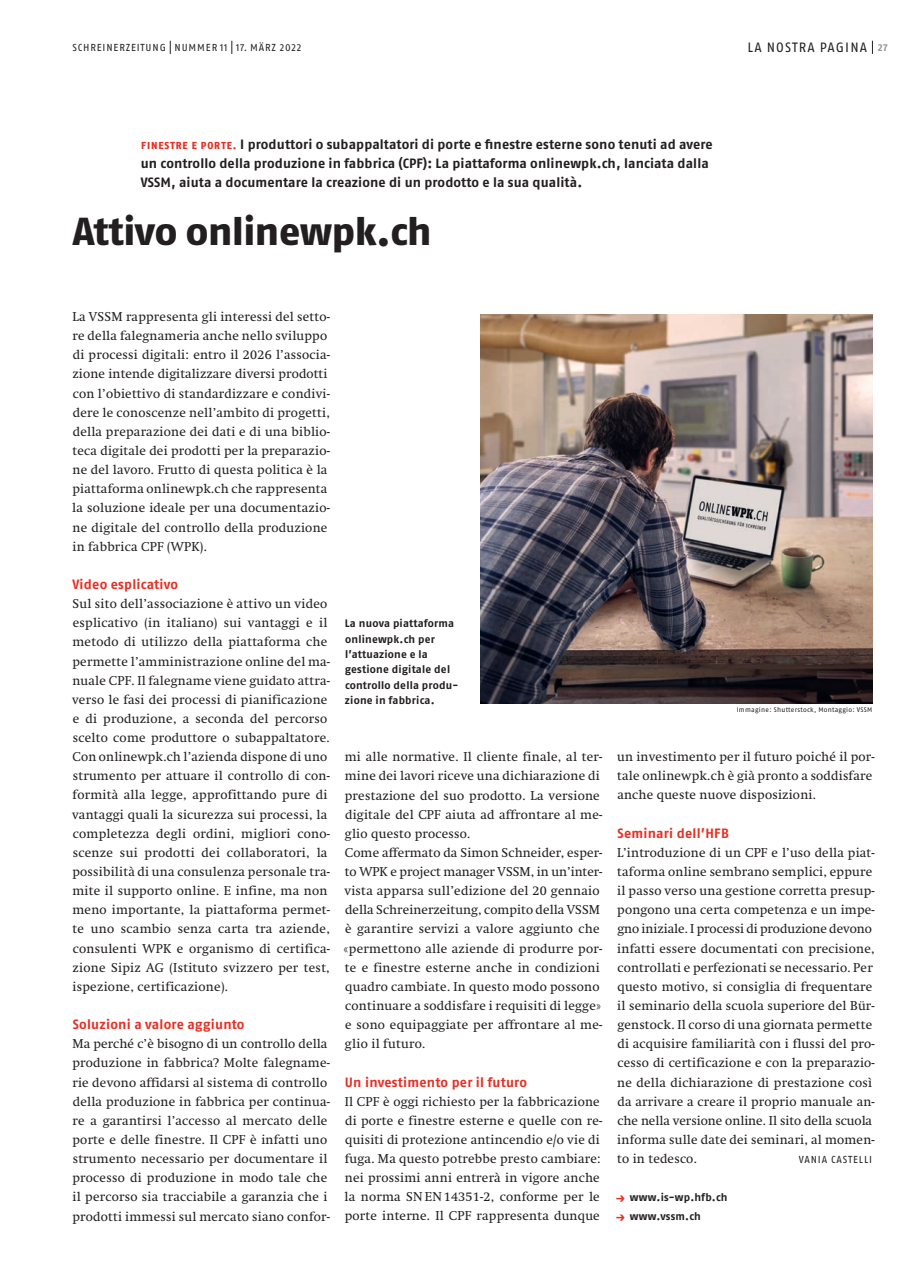
<style>
.page{position:relative;width:915px;height:1263px;background:#fff}
.page>*{position:absolute;margin:0;border:0;box-sizing:border-box;transform-origin:0 0}
.t1{font:800 39px "Fago OT";letter-spacing:-.015em;color:#231f20}
.t2{font:700 13.5px/19.2px "Fago OT";letter-spacing:.01em;color:#231f20}
.t3{font:700 13.5px "Fago OT";letter-spacing:.02em;color:#e53025}
.t4{font:13.5px "Fago OT";letter-spacing:.085em;color:#231f20}
.t5{font:12.75px/19.2px "Swift";letter-spacing:.02em;color:#231f20}
.t6{font:700 10.8px/15.3px "Fago OT";letter-spacing:.02em;color:#231f20}
.t7{font:10.2px "Fago OT";letter-spacing:.085em;color:#231f20}
.t8{font:6.75px "Fago OT";letter-spacing:.04em;color:#231f20}
.s1{font-weight:700;font-size:10.2px;color:#939598}
.s2{font-weight:800;font-size:10.2px;color:#e53025}
.s3{font-size:12px;color:#e53025}
</style>
<div class="page">
<svg style="left:871px;top:41px;width:1px;height:13px"></svg>
<svg style="left:170px;top:41px;width:1px;height:13px"></svg>
<svg style="left:231px;top:41px;width:1px;height:13px"></svg>
<img style="left:480px;top:315px;width:392px;height:389px">
<p class="t7" style="left:72px;top:41px;width:230px">SCHREINERZEITUNG NUMMER 11 17. März 2022</p>
<p class="t4" style="left:747px;top:39px;width:142px">LA NOSTRA PAGINA <span class="s1">27</span></p>
<p class="t2" style="left:141px;top:134px;width:573px"><span class="s2">FINESTRE E PORTE.</span> I produttori o subappaltatori di porte e finestre esterne sono tenuti ad avere un controllo della produzione in fabbrica (CPF): La piattaforma onlinewpk.ch, lanciata dalla<br>VSSM, aiuta a documentare la creazione di un prodotto e la sua qualità.</p>
<h1 class="t1" style="left:72px;top:207px;width:360px">Attivo onlinewpk.ch</h1>
<p class="t5" style="left:72px;top:307px;width:259px">La VSSM rappresenta gli interessi del setto&shy;re della falegnameria anche nello sviluppo di processi digitali: entro il 2026 l’associa&shy;zione intende digitalizzare diversi prodotti con l’obiettivo di standardizzare e condivi&shy;dere le conoscenze nell’ambito di progetti, della preparazione dei dati e di una biblio&shy;teca digitale dei prodotti per la preparazio&shy;ne del lavoro. Frutto di questa politica è la piattaforma onlinewpk.ch che rappresenta la soluzione ideale per una documentazio&shy;ne digitale del controllo della produzione in fabbrica CPF (WPK).</p>
<p class="t3" style="left:73px;top:576px;width:107px">Video esplicativo</p>
<p class="t5" style="left:72px;top:594px;width:259px">Sul sito dell’associazione è attivo un video esplicativo (in italiano) sui vantaggi e il metodo di utilizzo della piattaforma che permette l’amministrazione online del ma&shy;nuale CPF. Il falegname viene guidato attra&shy;verso le fasi dei processi di pianificazione e di produzione, a seconda del percorso scelto come produttore o subappaltatore.<br>Con onlinewpk.ch l’azienda dispone di uno strumento per attuare il controllo di con&shy;formità alla legge, approfittando pure di vantaggi quali la sicurezza sui processi, la completezza degli ordini, migliori cono&shy;scenze sui prodotti dei collaboratori, la possibilità di una consulenza personale tra&shy;mite il supporto online. E infine, ma non meno importante, la piattaforma permet&shy;te uno scambio senza carta tra aziende, consulenti WPK e organismo di certifica&shy;zione Sipiz AG (Istituto svizzero per test, ispezione, certificazione).</p>
<p class="t3" style="left:73px;top:1016px;width:173px">Soluzioni a valore aggiunto</p>
<p class="t5" style="left:72px;top:1034px;width:259px">Ma perché c’è bisogno di un controllo della produzione in fabbrica? Molte falegname&shy;rie devono affidarsi al sistema di controllo della produzione in fabbrica per continua&shy;re a garantirsi l’accesso al mercato delle porte e delle finestre. Il CPF è infatti uno strumento necessario per documentare il processo di produzione in modo tale che il percorso sia tracciabile a garanzia che i prodotti immessi sul mercato siano confor-</p>
<p class="t6" style="left:345px;top:616px;width:115px">La nuova piattaforma onlinewpk.ch per l’attuazione e la gestione digitale del controllo della produ&shy;zione in fabbrica.</p>
<p class="t8" style="left:736px;top:706px;width:137px">Immagine: Shutterstock, Montaggio: VSSM</p>
<p class="t5" style="left:343px;top:747px;width:260px">mi alle normative. Il cliente finale, al ter&shy;mine dei lavori riceve una dichiarazione di prestazione del suo prodotto. La versione digitale del CPF aiuta ad affrontare al me&shy;glio questo processo.<br>Come affermato da Simon Schneider, esper&shy;to WPK e project manager VSSM, in un’inter&shy;vista apparsa sull’edizione del 20 gennaio della Schreinerzeitung, compito della VSSM è garantire servizi a valore aggiunto che «permettono alle aziende di produrre por&shy;te e finestre esterne anche in condizioni quadro cambiate. In questo modo possono continuare a soddisfare i requisiti di legge» e sono equipaggiate per affrontare al me&shy;glio il futuro.</p>
<p class="t3" style="left:345px;top:1074px;width:184px">Un investimento per il futuro</p>
<p class="t5" style="left:344px;top:1092px;width:259px">Il CPF è oggi richiesto per la fabbricazione di porte e finestre esterne e quelle con re&shy;quisiti di protezione antincendio e/o vie di fuga. Ma questo potrebbe presto cambiare: nei prossimi anni entrerà in vigore anche la norma SN EN 14351-2, conforme per le porte interne. Il CPF rappresenta dunque</p>
<p class="t5" style="left:617px;top:747px;width:259px">un investimento per il futuro poiché il por&shy;tale onlinewpk.ch è già pronto a soddisfare anche queste nuove disposizioni.</p>
<p class="t3" style="left:617px;top:825px;width:113px">Seminari dell’HFB</p>
<p class="t5" style="left:617px;top:843px;width:259px">L’introduzione di un CPF e l’uso della piat&shy;taforma online sembrano semplici, eppure il passo verso una gestione corretta presup&shy;pongono una certa competenza e un impe&shy;gno iniziale. I processi di produzione devono infatti essere documentati con precisione, controllati e perfezionati se necessario. Per questo motivo, si consiglia di frequentare il seminario della scuola superiore del Bür&shy;genstock. Il corso di una giornata permette di acquisire familiarità con i flussi del pro&shy;cesso di certificazione e con la preparazio&shy;ne della dichiarazione di prestazione così da arrivare a creare il proprio manuale an&shy;che nella versione online. Il sito della scuola informa sulle date dei seminari, al momen&shy;to in tedesco.</p>
<p class="t7" style="left:798px;top:1153px;width:75px">VANIA CASTELLI</p>
<p class="t6" style="left:615px;top:1190px;width:113px"><span class="s3">→</span> www.is-wp.hfb.ch</p>
<p class="t6" style="left:615px;top:1209px;width:87px"><span class="s3">→</span> www.vssm.ch</p>
</div>
